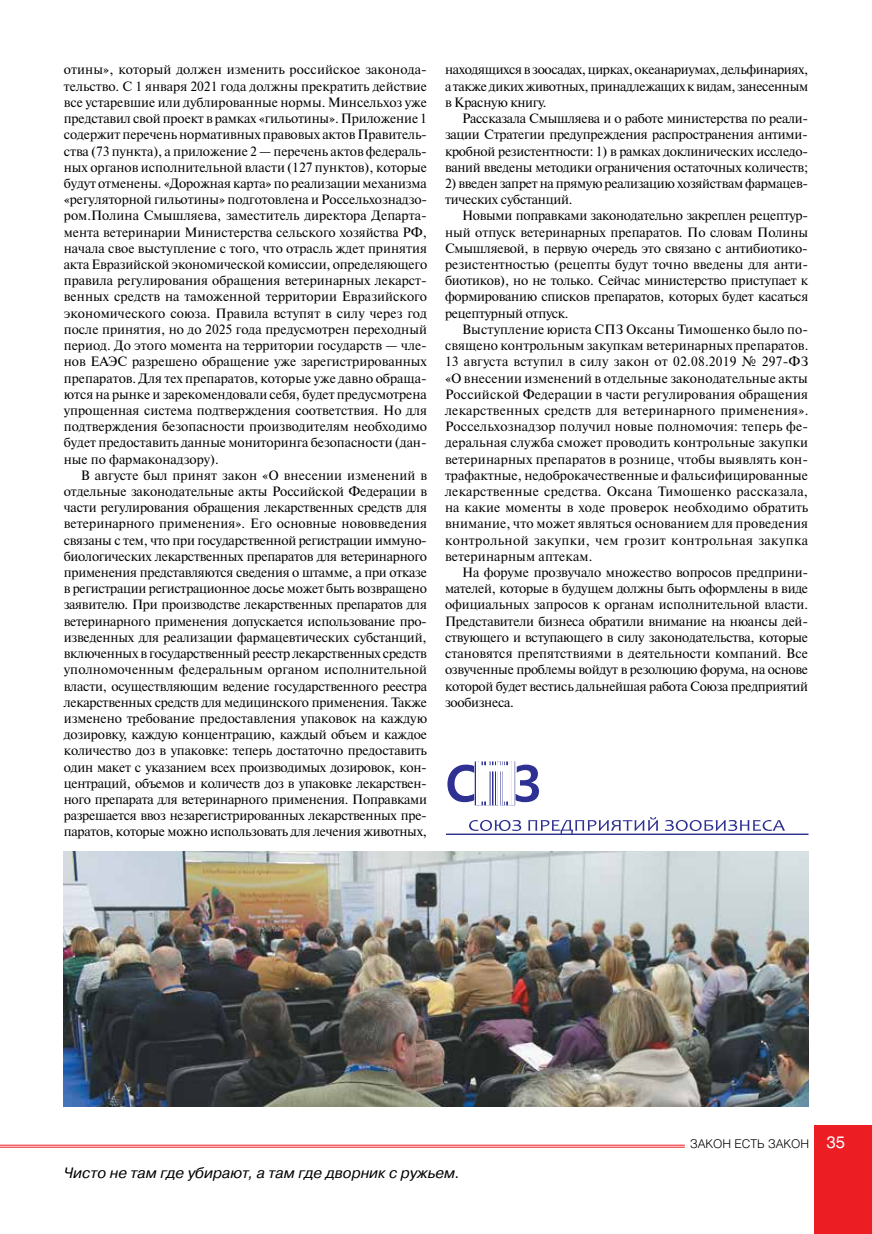
<style>
.page{position:relative;width:872px;height:1234px;background:#fff}
.page>*{position:absolute;margin:0;border:0;box-sizing:border-box;transform-origin:0 0}
.t1{font:italic 15px "Pragmatica C";color:#000}
.t2{font:13.5px/16.2px "Newton C";letter-spacing:-.02em;color:#000;text-align:justify}
.t3{font:300 12px "Helios";color:#000}
.s1{font-weight:400;font-size:16.5px;color:#fff}
</style>
<div class="page">
<hr style="left:0;top:1146px;width:685px;height:1px;background:#ed1d24">
<hr style="left:0;top:1144px;width:685px;height:1px;background:#ed1d24">
<div style="left:814px;top:1125px;width:58px;height:108px;background:#ed1d24"></div>
<img style="left:64px;top:851px;width:744px;height:254px">
<svg style="left:469px;top:817px;width:316px;height:16px"></svg>
<svg style="left:481px;top:763px;width:31px;height:1px"></svg>
<div style="left:475px;top:761px;width:40px;height:43px;border:1px solid #2e3092"></div>
<hr style="left:478px;top:761px;width:1px;height:43px;background:#fff">
<hr style="left:489px;top:761px;width:1px;height:43px;background:#fff">
<hr style="left:510px;top:761px;width:1px;height:43px;background:#fff">
<hr style="left:514px;top:761px;width:1px;height:43px;background:#fff">
<hr style="left:497px;top:761px;width:1px;height:43px;background:#fff">
<div style="left:498px;top:761px;width:1px;height:44px;border:1px solid #fff"></div>
<div style="left:499px;top:761px;width:1px;height:44px;border:1px solid #fff"></div>
<hr style="left:509px;top:761px;width:1px;height:44px;background:#fff">
<svg style="left:447px;top:764px;width:92px;height:38px"></svg>
<p class="t2" style="left:64px;top:62px;width:365px">отины», который должен изменить российское законода&shy;тельство. С 1 января 2021 года должны прекратить действие все устаревшие или дублированные нормы. Минсельхоз уже представил свой проект в рамках «гильотины». Приложение 1 содержит перечень нормативных правовых актов Правитель&shy;ства (73 пункта), а приложение 2 — перечень актов федераль&shy;ных органов исполнительной власти (127 пунктов), которые будут отменены. «Дорожная карта» по реализации механизма «регуляторной гильотины» подготовлена и Россельхознадзо&shy;ром.Полина Смышляева, заместитель директора Департа&shy;мента ветеринарии Министерства сельского хозяйства РФ, начала свое выступление с того, что отрасль ждет принятия акта Евразийской экономической комиссии, определяющего правила регулирования обращения ветеринарных лекарст&shy;венных средств на таможенной территории Евразийского экономического союза. Правила вступят в силу через год после принятия, но до 2025 года предусмотрен переходный период. До этого момента на территории государств — чле&shy;нов ЕАЭС разрешено обращение уже зарегистрированных препаратов. Для тех препаратов, которые уже давно обраща&shy;ются на рынке и зарекомендовали себя, будет предусмотрена упрощенная система подтверждения соответствия. Но для подтверждения безопасности производителям необходимо будет предоставить данные мониторинга безопасности (дан&shy;ные по фармаконадзору).</p>
<p class="t2" style="left:64px;top:467px;width:365px;text-indent:17px">В августе был принят закон «О внесении изменений в отдельные законодательные акты Российской Федерации в части регулирования обращения лекарственных средств для ветеринарного применения». Его основные нововведения связаны с тем, что при государственной регистрации иммуно&shy;биологических лекарственных препаратов для ветеринарного применения представляются сведения о штамме, а при отказе в регистрации регистрационное досье может быть возвращено заявителю. При производстве лекарственных препаратов для ветеринарного применения допускается использование про&shy;изведенных для реализации фармацевтических субстанций, включенных в государственный реестр лекарственных средств уполномоченным федеральным органом исполнительной власти, осуществляющим ведение государственного реестра лекарственных средств для медицинского применения. Также изменено требование предоставления упаковок на каждую дозировку, каждую концентрацию, каждый объем и каждое количество доз в упаковке: теперь достаточно предоставить один макет с указанием всех производимых дозировок, кон&shy;центраций, объемов и количеств доз в упаковке лекарствен&shy;ного препарата для ветеринарного применения. Поправками разрешается ввоз незарегистрированных лекарственных пре&shy;паратов, которые можно использовать для лечения животных,</p>
<p class="t2" style="left:445px;top:62px;width:365px">находящихся в зоосадах, цирках, океанариумах, дельфинариях, а также диких животных, принадлежащих к видам, занесенным в Красную книгу.</p>
<p class="t2" style="left:445px;top:110px;width:365px;text-indent:17px">Рассказала Смышляева и о работе министерства по реали&shy;зации Стратегии предупреждения распространения антими&shy;кробной резистентности: 1) в рамках доклинических исследо&shy;ваний введены методики ограничения остаточных количеств;</p>
<p class="t2" style="left:445px;top:175px;width:365px">2) введен запрет на прямую реализацию хозяйствам фармацев&shy;тических субстанций.</p>
<p class="t2" style="left:445px;top:208px;width:365px;text-indent:17px">Новыми поправками законодательно закреплен рецептур&shy;ный отпуск ветеринарных препаратов. По словам Полины Смышляевой, в первую очередь это связано с антибиотико&shy;резистентностью (рецепты будут точно введены для анти&shy;биотиков), но не только. Сейчас министерство приступает к формированию списков препаратов, которых будет касаться рецептурный отпуск.</p>
<p class="t2" style="left:445px;top:321px;width:365px;text-indent:17px">Выступление юриста СПЗ Оксаны Тимошенко было по&shy;священо контрольным закупкам ветеринарных препаратов.<br>13 августа вступил в силу закон от 02.08.2019 № 297-ФЗ «О внесении изменений в отдельные законодательные акты Российской Федерации в части регулирования обращения лекарственных средств для ветеринарного применения».<br>Россельхознадзор получил новые полномочия: теперь фе&shy;деральная служба сможет проводить контрольные закупки ветеринарных препаратов в рознице, чтобы выявлять кон&shy;трафактные, недоброкачественные и фальсифицированные лекарственные средства. Оксана Тимошенко рассказала, на какие моменты в ходе проверок необходимо обратить внимание, что может являться основанием для проведения контрольной закупки, чем грозит контрольная закупка ветеринарным аптекам.</p>
<p class="t2" style="left:445px;top:564px;width:365px;text-indent:17px">На форуме прозвучало множество вопросов предприни&shy;мателей, которые в будущем должны быть оформлены в виде официальных запросов к органам исполнительной власти.<br>Представители бизнеса обратили внимание на нюансы дей&shy;ствующего и вступающего в силу законодательства, которые становятся препятствиями в деятельности компаний. Все озвученные проблемы войдут в резолюцию форума, на основе которой будет вестись дальнейшая работа Союза предприятий зообизнеса.</p>
<p class="t3" style="left:690px;top:1135px;width:156px">ЗАКОН ЕСТЬ ЗАКОН <span class="s1">35</span></p>
<p class="t1" style="left:64px;top:1163px;width:398px">Чисто не там где убирают, а там где дворник с ружьем.</p>
</div>
